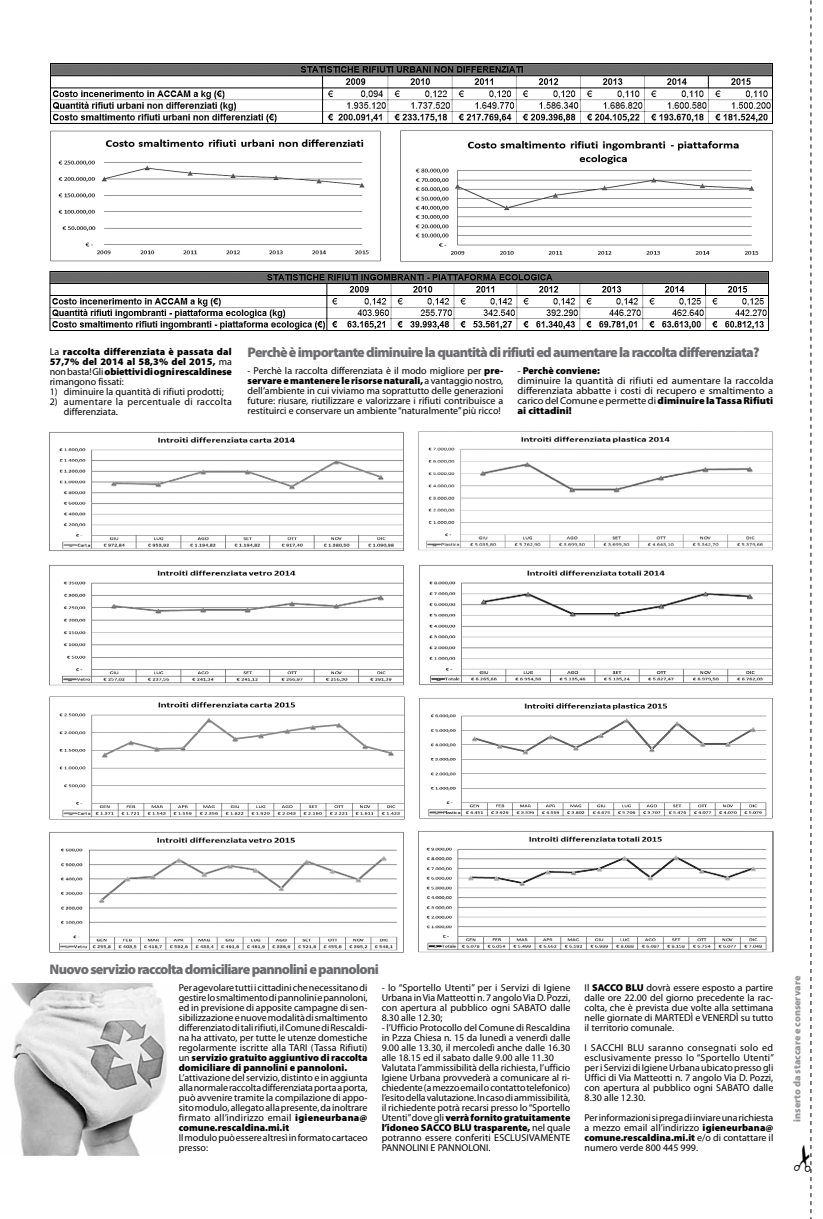
<style>
.page{position:relative;width:823px;height:1219px;background:#fff}
.page>*{position:absolute;margin:0;border:0;box-sizing:border-box;transform-origin:0 0}
.t1{font:900 14px "Myriad Pro";letter-spacing:-.05em;color:#6d6e71}
.t2{font:10px/10px "Myriad Pro";color:#000;text-align:justify}
.t3{font:900 10px/10px "Myriad Pro";letter-spacing:-.005em;color:#000;text-align:justify}
.t4{font:10px/10px "Myriad Pro";letter-spacing:.025em;color:#000}
.t5{font:900 10px "Myriad Pro";color:#939598}
.s1{font-weight:400}
.s2{font-weight:900}
</style>
<div class="page">
<img style="left:50px;top:63px;width:723px;height:61px">
<img style="left:50px;top:271px;width:719px;height:60px">
<img style="left:50px;top:131px;width:330px;height:131px">
<img style="left:400px;top:130px;width:372px;height:132px">
<img style="left:49px;top:432px;width:355px;height:119px">
<img style="left:418px;top:431px;width:354px;height:120px">
<img style="left:49px;top:565px;width:355px;height:120px">
<img style="left:419px;top:565px;width:353px;height:120px">
<img style="left:49px;top:697px;width:355px;height:122px">
<img style="left:419px;top:697px;width:353px;height:122px">
<img style="left:49px;top:832px;width:355px;height:120px">
<img style="left:418px;top:831px;width:354px;height:121px">
<img style="left:11px;top:984px;width:156px;height:171px">
<p class="t3" style="left:50px;top:347px;width:184px"><span class="s1">La</span> raccolta differenziata è passata dal 57,7% del 2014 al 58,3% del 2015, <span class="s1">ma non basta! Gli</span> obiettivi di ogni rescaldinese <span class="s1">rimangono fissati:</span></p>
<p class="t2" style="left:50px;top:387px;width:175px">1) diminuire la quantità di rifiuti prodotti;</p>
<p class="t4" style="left:64px;top:397px;width:169px;text-indent:-14px">2) aumentare la percentuale di raccolta differenziata.</p>
<h1 class="t1" style="left:247px;top:345px;width:513px">Perchè è importante diminuire la quantità di rifiuti ed aumentare la raccolta differenziata?</h1>
<p class="t2" style="left:247px;top:366px;width:257px">- Perchè la raccolta differenziata è il modo migliore per <span class="s2">pre&shy;servare e mantenere le risorse naturali,</span> a vantaggio nostro, dell’ambiente in cui viviamo ma soprattutto delle generazioni future: riusare, riutilizzare e valorizzare i rifiuti contribuisce a restituirci e conservare un ambiente “naturalmente” più ricco!</p>
<p class="t2" style="left:517px;top:366px;width:257px;text-align:left">- <span class="s2">Perchè conviene:<br></span>diminuire la quantità di rifiuti ed aumentare la raccolda differenziata abbatte i costi di recupero e smaltimento a carico del Comune e permette di <span class="s2">diminuire la Tassa Rifiuti ai cittadini!</span></p>
<h1 class="t1" style="left:50px;top:962px;width:330px">Nuovo servizio raccolta domiciliare pannolini e pannoloni</h1>
<p class="t2" style="left:179px;top:983px;width:190px">Per agevolare tutti i cittadini che necessitano di gestire lo smaltimento di pannolini e pannoloni, ed in previsione di apposite campagne di sen&shy;sibilizzazione e nuove modalità di smaltimento differenziato di tali rifiuti, il Comune di Rescaldi&shy;na ha attivato, per tutte le utenze domestiche regolarmente iscritte alla TARI (Tassa Rifiuti) un <span class="s2">servizio gratuito aggiuntivo di raccolta domiciliare di pannolini e pannoloni.</span></p>
<p class="t2" style="left:179px;top:1073px;width:190px">L’attivazione del servizio, distinto e in aggiunta alla normale raccolta differenziata porta a porta, può avvenire tramite la compilazione di appo&shy;sito modulo, allegato alla presente, da inoltrare firmato all’indirizzo email <span class="s2">igieneurbana@ comune.rescaldina.mi.it</span></p>
<p class="t2" style="left:179px;top:1133px;width:190px">Il modulo può essere altresì in formato cartaceo presso:</p>
<p class="t2" style="left:381px;top:983px;width:190px">- lo “Sportello Utenti” per i Servizi di Igiene Urbana in Via Matteotti n. 7 angolo Via D. Pozzi, con apertura al pubblico ogni SABAT</p>
<p class="t2" style="left:539px;top:1003px;width:32px">O dalle</p>
<p class="t2" style="left:381px;top:1013px;width:62px">8.30 alle 12.30;</p>
<p class="t2" style="left:381px;top:1023px;width:190px;text-align:left">- l’Ufficio Protocollo del Comune di Rescaldina in P.zza Chiesa n. 15 da lunedì a venerdì dalle 9.00 alle 13.30, il mercoledì anche dalle 16.30 alle 18.15 ed il sabato dalle 9.00 alle 11.30<br>Valutata l’ammissibilità della richiesta, l’ufficio Igiene Urbana provvederà a comunicare al ri&shy;chiedente (a mezzo email o contatto telefonico) l’esito della valutazione. In caso di ammissibilità, il richiedente potrà recarsi presso lo “Sportello Utenti” dove gli <span class="s2">verrà fornito gratuitamente l’idoneo SACCO BLU trasparente,</span> nel quale potranno essere conferiti ESCLUSIVAM ENTE PANN</p>
<p class="t2" style="left:405px;top:1143px;width:44px">OLINI E PANN</p>
<p class="t2" style="left:461px;top:1143px;width:31px">OLONI.</p>
<p class="t2" style="left:584px;top:983px;width:190px">Il <span class="s2">SACCO BLU</span> dovrà essere esposto a partire dalle ore 22.00 del giorno precedente la rac&shy;colta, che è prevista due volte alla settimana nelle giornate di MARTEDÌ e VENERDÌ su tutto il territorio comunale.</p>
<p class="t2" style="left:584px;top:1043px;width:191px">I SACCHI BLU saranno consegnati solo ed esclusivamente presso lo “Sportello Utenti” per i Servizi di Igiene Urbana ubicato presso gli Uffici di Via Matteotti n. 7 angolo Via D. Pozzi, con apertura al pubblico ogni SABAT</p>
<p class="t2" style="left:742px;top:1083px;width:32px">O dalle</p>
<p class="t2" style="left:584px;top:1088px;width:190px;line-height:20px">8.30 alle 12.30.<br>Per informazioni si prega di inviare una richiesta</p>
<p class="t2" style="left:584px;top:1123px;width:190px">a mezzo email all’indirizzo <span class="s2">igieneurbana@ comune.rescaldina.mi.it</span> e/o di contattare il numero verde 800 445 999.</p>
<p class="t5" style="left:791px;top:1122px;width:147px;rotate:-90deg">inserto da staccare e conservare</p>
</div>
